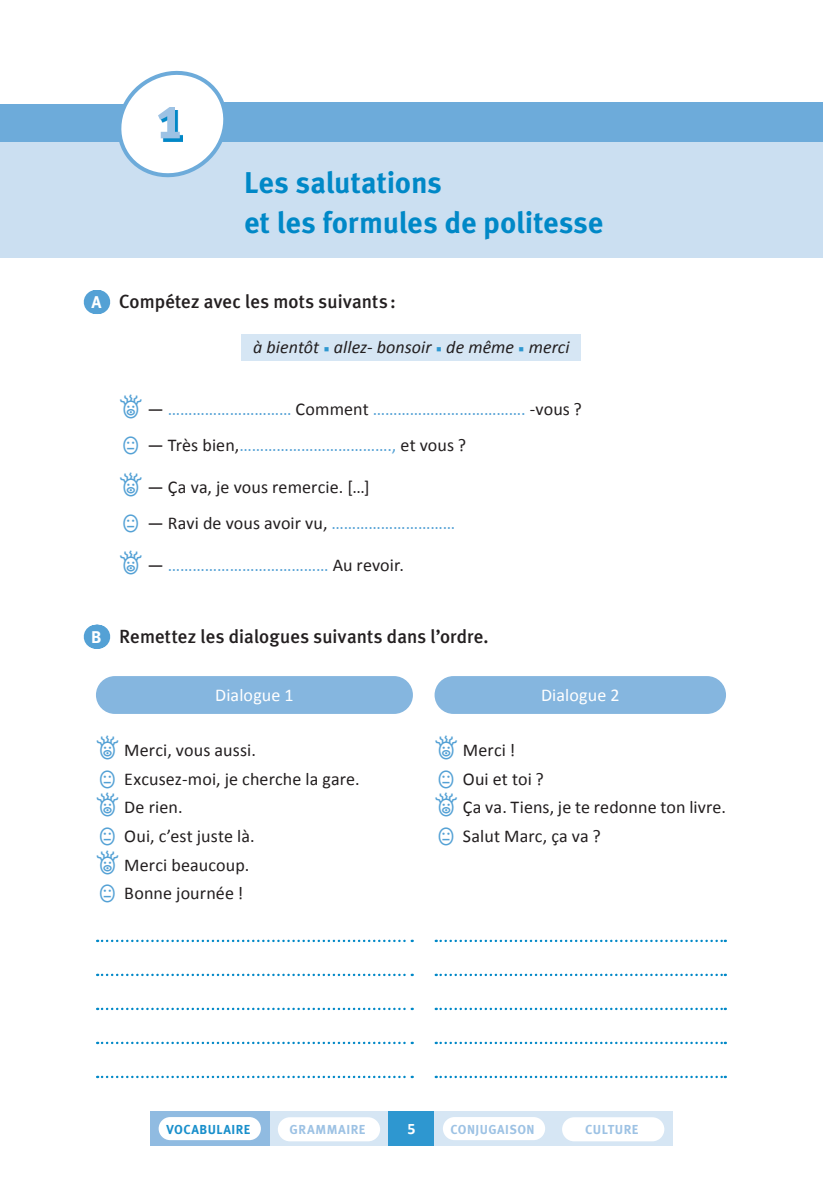
<style>
.page{position:relative;width:823px;height:1191px;background:#fff}
.page>*{position:absolute;margin:0;border:0;box-sizing:border-box;transform-origin:0 0}
.t1{font:700 60px "Meta Pro";color:#9dc2e4}
.t2{font:700 30px/40px "Meta Pro";letter-spacing:-.01em;color:#0088c7}
.t3{font:500 19px "Meta Plus";letter-spacing:.005em;color:#231f20}
.t4{font:18px/28.6px "Calibri";letter-spacing:.005em;color:#231f20}
.t5{font:18px/36.2px "Calibri";letter-spacing:.005em;color:#54a1d5}
.t6{font:italic 18px "Calibri";letter-spacing:.005em;color:#231f20}
.t7{font:18px "Calibri";letter-spacing:.01em;color:#fff}
.t8{font:700 16px "Calibri";color:#fff}
.t9{font:700 13px "Meta Pro";letter-spacing:.035em;color:#9dc2e4}
.t10{font:700 13px "Meta Pro";letter-spacing:.035em;color:#198fcb}
.s1{font-family:"Meta Pro";font-weight:700;font-size:17px;color:#fff}
.s2{color:#2e97d0}
.s3{font-family:"STIX Non Unicode";font-size:22px}
.s4{color:#231f20}
.s5{font-family:"STIX Non Unicode";font-size:22px;color:#54a1d5}
.s6{color:#54a1d5}
</style>
<div class="page">
<div style="left:269px;top:1111px;width:119px;height:34px;background:#d6e6f4"></div>
<div style="left:278px;top:1117px;width:102px;height:24px;background:#fff;border-radius:12px"></div>
<div style="left:150px;top:1111px;width:119px;height:34px;background:#90bbe1"></div>
<div style="left:158px;top:1117px;width:103px;height:23px;background:#fff;border-radius:12px"></div>
<div style="left:388px;top:1111px;width:46px;height:34px;background:#2e97d0"></div>
<div style="left:553px;top:1111px;width:119px;height:34px;background:#d6e6f4"></div>
<div style="left:561px;top:1117px;width:103px;height:24px;background:#fff;border-radius:12px"></div>
<div style="left:434px;top:1111px;width:119px;height:34px;background:#d6e6f4"></div>
<div style="left:442px;top:1117px;width:103px;height:23px;background:#fff;border-radius:12px"></div>
<div style="left:0;top:142px;width:822px;height:116px;background:#cbdff1"></div>
<svg style="left:96px;top:290px;width:2px;height:24px"></svg>
<div style="left:242px;top:334px;width:338px;height:26px;background:#d6e6f4"></div>
<svg style="left:96px;top:624px;width:2px;height:24px"></svg>
<div style="left:96px;top:676px;width:316px;height:38px;background:#85b6df;border-radius:19px"></div>
<div style="left:434px;top:676px;width:291px;height:38px;background:#85b6df;border-radius:19px"></div>
<svg style="left:97px;top:939px;width:315px;height:3px"></svg>
<svg style="left:97px;top:973px;width:315px;height:3px"></svg>
<svg style="left:97px;top:1007px;width:315px;height:3px"></svg>
<svg style="left:97px;top:1041px;width:315px;height:3px"></svg>
<svg style="left:97px;top:1075px;width:315px;height:3px"></svg>
<svg style="left:435px;top:939px;width:290px;height:3px"></svg>
<svg style="left:435px;top:973px;width:290px;height:3px"></svg>
<svg style="left:435px;top:1007px;width:290px;height:3px"></svg>
<svg style="left:435px;top:1041px;width:290px;height:3px"></svg>
<svg style="left:435px;top:1075px;width:290px;height:3px"></svg>
<div style="left:196px;top:102px;width:626px;height:40px;background:#6dabda"></div>
<div style="left:0;top:104px;width:124px;height:38px;background:#6dabda"></div>
<svg style="left:119px;top:70px;width:105px;height:108px"></svg>
<img style="left:160px;top:110px;width:22px;height:32px">
<h1 class="t1" style="left:156px;top:71px;width:27px">1</h1>
<h2 class="t2" style="left:244px;top:161px;width:360px">Les salutations<br>et les formules de politesse</h2>
<p class="t3" style="left:91px;top:291px;width:306px"><span class="s1">A</span> Compétez avec les mots suivants :</p>
<p class="t6" style="left:253px;top:335px;width:318px">à bientôt <span class="s2">▪</span> allez- bonsoir <span class="s2">▪</span> de même <span class="s2">▪</span> merci</p>
<p class="t5" style="left:119px;top:391px;width:464px"><span class="s3">°</span> <span class="s4">—</span> ………………………… <span class="s4">Comment</span> ………………………………. <span class="s4">-vous ? </span><span class="s3">±</span> <span class="s4">— Très bien,</span>………………………………., <span class="s4">et vous ?</span></p>
<p class="t4" style="left:119px;top:469px;width:337px;line-height:36.2px"><span class="s5">°</span> — Ça va, je vous remercie. […]<br><span class="s5">±</span> — Ravi de vous avoir vu, <span class="s6">…………………………</span></p>
<p class="t5" style="left:119px;top:547px;width:286px"><span class="s3">°</span> <span class="s4">—</span> ………………………………… <span class="s4">Au revoir.</span></p>
<p class="t3" style="left:91px;top:625px;width:398px"><span class="s1">B</span> Remettez les dialogues suivants dans l’ordre.</p>
<p class="t7" style="left:215px;top:683px;width:80px">Dialogue 1</p>
<p class="t7" style="left:540px;top:683px;width:80px">Dialogue 2</p>
<p class="t4" style="left:96px;top:736px;width:265px"><span class="s5">°</span> Merci, vous aussi.<br><span class="s5">±</span> Excusez-moi, je cherche la gare. <span class="s5">°</span> De rien.<br><span class="s5">±</span> Oui, c’est juste là.<br><span class="s5">°</span> Merci beaucoup.<br><span class="s5">±</span> Bonne journée !</p>
<p class="t4" style="left:434px;top:736px;width:293px"><span class="s5">°</span> Merci !<br><span class="s5">±</span> Oui et toi ?<br><span class="s5">°</span> Ça va. Tiens, je te redonne ton livre. <span class="s5">±</span> Salut Marc, ça va ?</p>
<p class="t10" style="left:166px;top:1119px;width:85px">VOCABULAIRE</p>
<p class="t9" style="left:289px;top:1119px;width:77px">GRAMMAIRE</p>
<p class="t8" style="left:407px;top:1119px;width:10px">5</p>
<p class="t9" style="left:450px;top:1119px;width:85px">CONJUGAISON</p>
<p class="t9" style="left:584px;top:1119px;width:55px">CULTURE</p>
</div>
